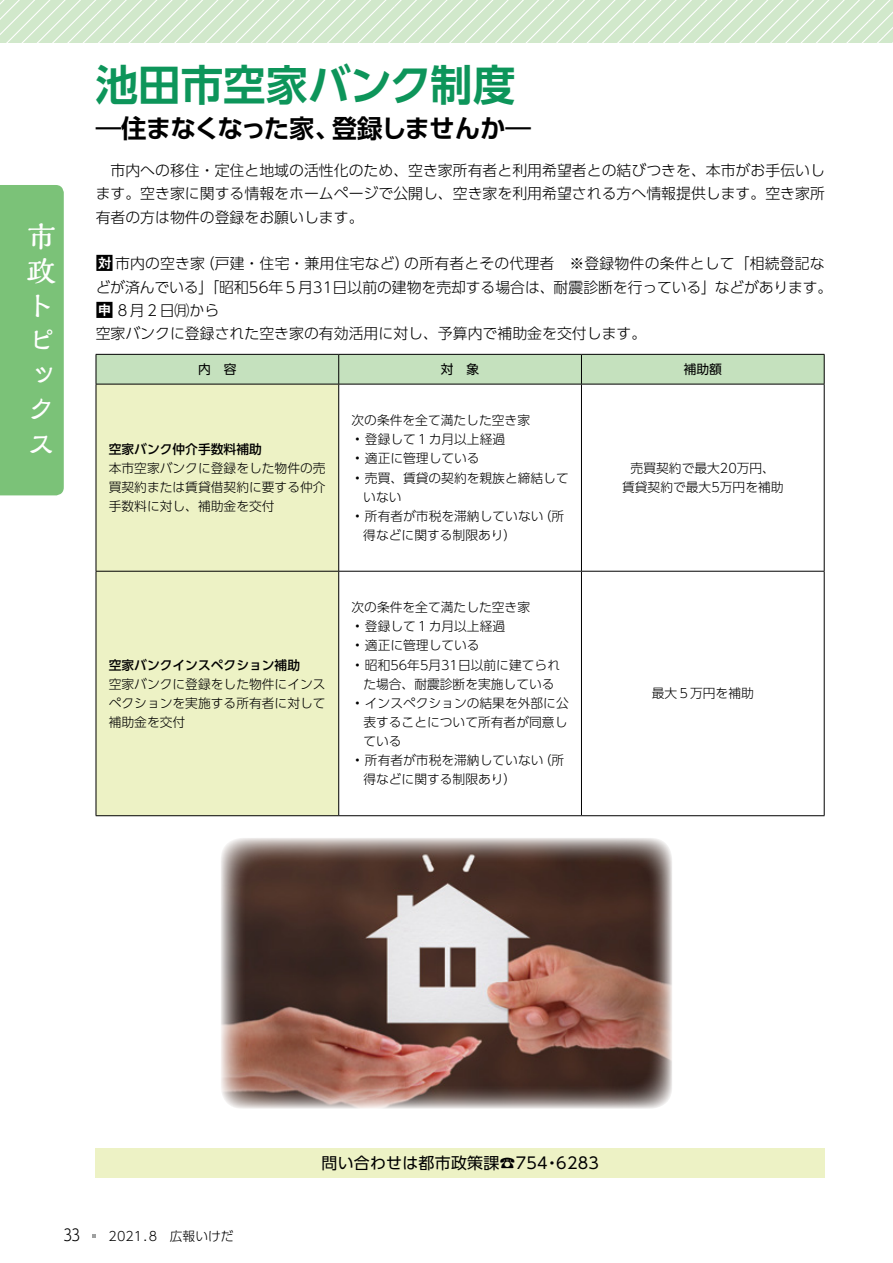
<style>
.page{position:relative;width:893px;height:1263px;background:#fff}
.page>*{position:absolute;margin:0;border:0;box-sizing:border-box;transform-origin:0 0}
.t1{font:700 42.45px "UD Shin Go Pr 6 De";color:#0d955a}
.t2{font:700 28.65px/34.5px "Kaimin Tu Std";color:#fff}
.t3{font:700 25.5px "UD Shin Go Pr 6 De";letter-spacing:-.07em;color:#000}
.t4{font:700 25.5px "UD Shin Go Pr 6 De";letter-spacing:-.035em;color:#000}
.t5{font:15.9px "UD Shin Go Pr 6";letter-spacing:.015em;color:#000}
.t6{font:300 15.9px "UD Shin Go Pr 6";color:#000}
.t7{font:300 14.85px/23.4px "UD Shin Go Pr 6";color:#000;text-align:justify}
.t8{font:300 12.75px/19.2px "UD Shin Go Pr 6";color:#000;text-align:justify}
.t9{font:500 12.75px "UD Shin Go Pr 6";color:#000}
.t10{font:12.75px "UD Shin Go Pr 6";color:#000}
.s1{font-family:"IKEDA";font-weight:400}
</style>
<div class="page">
<svg style="left:92px;top:1234px;width:4px;height:3px"></svg>
<svg style="left:0;top:0;width:893px;height:43px;background:#d5ead0"></svg>
<div style="left:0;top:185px;width:64px;height:310px;background:#7bc278"></div>
<div style="left:96px;top:1148px;width:729px;height:30px;background:#edf2c5"></div>
<div style="left:97px;top:385px;width:241px;height:430px;background:#edf2c5"></div>
<hr style="left:581px;top:384px;width:1px;height:187px;background:#000">
<hr style="left:96px;top:571px;width:243px;height:1px;background:#000">
<hr style="left:339px;top:571px;width:242px;height:1px;background:#000">
<hr style="left:581px;top:571px;width:243px;height:1px;background:#000">
<hr style="left:581px;top:571px;width:1px;height:244px;background:#000">
<hr style="left:824px;top:384px;width:1px;height:187px;background:#000">
<hr style="left:824px;top:571px;width:1px;height:244px;background:#000">
<hr style="left:339px;top:815px;width:242px;height:1px;background:#000">
<hr style="left:581px;top:815px;width:243px;height:1px;background:#000">
<svg style="left:96px;top:354px;width:729px;height:30px;background:#bcd6b5"></svg>
<hr style="left:339px;top:384px;width:242px;height:1px;background:#000">
<hr style="left:581px;top:384px;width:243px;height:1px;background:#000">
<hr style="left:96px;top:384px;width:243px;height:1px;background:#000">
<hr style="left:96px;top:384px;width:1px;height:187px;background:#000">
<hr style="left:338px;top:384px;width:1px;height:187px;background:#000">
<hr style="left:96px;top:571px;width:1px;height:244px;background:#000">
<hr style="left:338px;top:571px;width:1px;height:244px;background:#000">
<hr style="left:96px;top:815px;width:243px;height:1px;background:#000">
<img style="left:221px;top:838px;width:451px;height:271px">
<h2 class="t2" style="left:27px;top:218px;width:30px">市政トピックス</h2>
<h1 class="t1" style="left:96px;top:51px;width:421px">池田市空家バンク制度</h1>
<h3 class="t4" style="left:332px;top:108px;width:201px">登録しませんか―</h3>
<h3 class="t3" style="left:96px;top:108px;width:246px">―住まなくなった家、</h3>
<p class="t7" style="left:96px;top:158px;width:731px;text-indent:15px">市内への移住・定住と地域の活性化のため、空き家所有者と利用希望者との結びつきを、本市がお手伝いします。空き家に関する情報をホームページで公開し、空き家を利用希望される方へ情報提供します。空き家所有者の方は物件の登録をお願いします。</p>
<p class="t7" style="left:404px;top:251px;width:422px">の所有者とその代理者　※登録物件の条件として「相続登記な</p>
<p class="t7" style="left:96px;top:251px;width:738px;text-align:left"><span class="s1">D</span>市内の空き家<br>どが済んでいる」「昭和56年５月31日以前の建物を売却する場合は、耐震診断を行っている」などがあります。<br><span class="s1">K</span>8月2日㈪から<br>空家バンクに登録された空き家の有効活用に対し、予算内で補助金を交付します。</p>
<p class="t7" style="left:200px;top:251px;width:211px">（戸建・住宅・兼用住宅など）</p>
<p class="t10" style="left:198px;top:359px;width:40px">内　容</p>
<p class="t9" style="left:109px;top:439px;width:155px">空家バンク仲介手数料補助</p>
<p class="t8" style="left:109px;top:458px;width:218px">本市空家バンクに登録をした物件の売買契約または賃貸借契約に要する仲介手数料に対し、補助金を交付</p>
<p class="t9" style="left:109px;top:654px;width:193px">空家バンクインスペクション補助</p>
<p class="t8" style="left:109px;top:674px;width:218px">空家バンクに登録をした物件にインスペクションを実施する所有者に対して補助金を交付</p>
<p class="t10" style="left:441px;top:359px;width:40px">対　象</p>
<p class="t8" style="left:351px;top:410px;width:180px">次の条件を全て満たした空き家</p>
<p class="t8" style="left:355px;top:429px;width:152px">• 登録して１カ月以上経過</p>
<p class="t8" style="left:355px;top:448px;width:127px">• 適正に管理している</p>
<p class="t8" style="left:355px;top:468px;width:216px">• 売買、賃貸の契約を親族と締結して</p>
<p class="t8" style="left:363px;top:487px;width:40px">いない</p>
<p class="t8" style="left:539px;top:506px;width:27px">（所</p>
<p class="t8" style="left:363px;top:506px;width:182px;text-indent:-9px">• 所有者が市税を滞納していない得などに関する制限あり(</p>
<p class="t8" style="left:351px;top:597px;width:180px">次の条件を全て満たした空き家</p>
<p class="t8" style="left:355px;top:616px;width:152px">• 登録して１カ月以上経過</p>
<p class="t8" style="left:355px;top:636px;width:127px">• 適正に管理している</p>
<p class="t8" style="left:355px;top:655px;width:207px;text-align:center">• 昭和56年5月31日以前に建てられた場合、耐震診断を実施している</p>
<p class="t8" style="left:355px;top:693px;width:216px">• インスペクションの結果を外部に公</p>
<p class="t8" style="left:363px;top:712px;width:206px">表することについて所有者が同意し</p>
<p class="t8" style="left:363px;top:731px;width:40px">ている</p>
<p class="t8" style="left:539px;top:750px;width:27px">（所</p>
<p class="t8" style="left:363px;top:750px;width:182px;text-indent:-9px">• 所有者が市税を滞納していない得などに関する制限あり(</p>
<p class="t10" style="left:684px;top:359px;width:40px">補助額</p>
<p class="t8" style="left:622px;top:458px;width:163px;text-align:center">売買契約で最大20万円、<br>賃貸契約で最大5万円を補助</p>
<p class="t8" style="left:652px;top:683px;width:104px">最大５万円を補助</p>
<p class="t6" style="left:64px;top:1222px;width:17px">33</p>
<p class="t8" style="left:96px;top:1226px;width:139px">　2021.8　広報いけだ</p>
<p class="t5" style="left:322px;top:1150px;width:228px">問い合わせは都市政策課☎754</p>
<p class="t5" style="left:556px;top:1150px;width:44px">6283</p>
<p class="t5" style="left:544px;top:1150px;width:17px">・</p>
</div>
